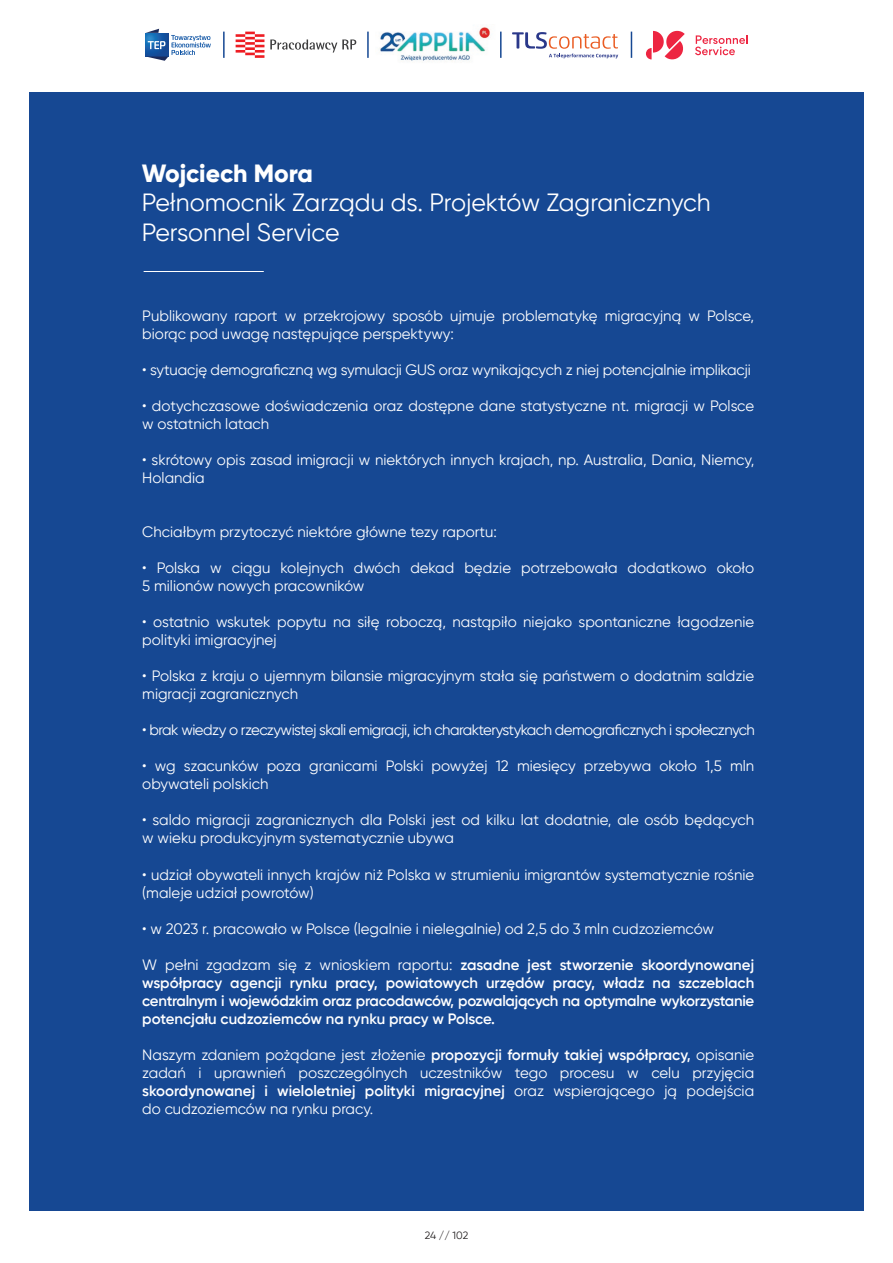
<style>
.page{position:relative;width:893px;height:1263px;background:#fff}
.page>*{position:absolute;margin:0;border:0;box-sizing:border-box;transform-origin:0 0}
.t1{font:24.9px/29.8px "Gilroy";color:#fff}
.t2{font:800 24.9px "Gilroy";letter-spacing:-.005em;color:#fff}
.t3{font:15px/18px "Gilroy";color:#fff}
.t4{font:600 15px/18px "Gilroy";color:#fff;text-align:justify}
.t5{font:15px "Gilroy";letter-spacing:-.035em;color:#fff}
.t6{font:10.5px "Gilroy";color:#231f20}
.s1{font-weight:400}
.s2{font-weight:600}
</style>
<div class="page">
<div style="left:29px;top:92px;width:835px;height:1119px;background:#164893"></div>
<hr style="left:144px;top:271px;width:120px;height:1px;background:#fff">
<hr style="left:223px;top:32px;width:2px;height:26px;background:#164893">
<hr style="left:367px;top:32px;width:2px;height:26px;background:#164893">
<hr style="left:500px;top:32px;width:2px;height:26px;background:#164893">
<svg style="left:631px;top:32px;width:1px;height:26px"></svg>
<svg style="left:236px;top:32px;width:28px;height:26px"></svg>
<svg style="left:270px;top:39px;width:86px;height:14px"></svg>
<svg style="left:145px;top:33px;width:1px;height:23px"></svg>
<svg style="left:146px;top:29px;width:65px;height:32px"></svg>
<svg style="left:695px;top:35px;width:53px;height:20px"></svg>
<svg style="left:646px;top:31px;width:39px;height:28px"></svg>
<svg style="left:512px;top:32px;width:106px;height:26px"></svg>
<img style="left:380px;top:27px;width:110px;height:34px">
<h1 class="t2" style="left:142px;top:157px;width:173px">Wojciech Mora</h1>
<h1 class="t1" style="left:142px;top:188px;width:570px">Pełnomocnik Zarządu ds. Projektów Zagranicznych<br>Personnel Service</h1>
<p class="t3" style="left:142px;top:307px;width:613px">Publikowany raport w przekrojowy sposób ujmuje problematykę migracyjną w Polsce, biorąc pod uwagę następujące perspektywy:</p>
<p class="t3" style="left:142px;top:361px;width:610px">• sytuację demograficzną wg symulacji GUS oraz wynikających z niej potencjalnie implikacji</p>
<p class="t3" style="left:142px;top:397px;width:613px">• dotychczasowe doświadczenia oraz dostępne dane statystyczne nt. migracji w Polsce w ostatnich latach</p>
<p class="t3" style="left:142px;top:451px;width:613px">• skrótowy opis zasad imigracji w niektórych innych krajach, np. Australia, Dania, Niemcy,<br>Holandia</p>
<p class="t3" style="left:142px;top:523px;width:356px">Chciałbym przytoczyć niektóre główne tezy raportu:</p>
<p class="t3" style="left:142px;top:559px;width:613px">• Polska w ciągu kolejnych dwóch dekad będzie potrzebowała dodatkowo około<br>5 milionów nowych pracowników</p>
<p class="t3" style="left:142px;top:613px;width:613px">• ostatnio wskutek popytu na siłę roboczą, nastąpiło niejako spontaniczne łagodzenie polityki imigracyjnej</p>
<p class="t3" style="left:142px;top:667px;width:613px">• Polska z kraju o ujemnym bilansie migracyjnym stała się państwem o dodatnim saldzie migracji zagranicznych</p>
<p class="t5" style="left:142px;top:721px;width:614px">• brak wiedzy o rzeczywistej skali emigracji, ich charakterystykach demograficznych i społecznych</p>
<p class="t3" style="left:142px;top:757px;width:613px">• wg szacunków poza granicami Polski powyżej 12 miesięcy przebywa około 1,5 mln obywateli polskich</p>
<p class="t3" style="left:142px;top:811px;width:613px">• saldo migracji zagranicznych dla Polski jest od kilku lat dodatnie, ale osób będących w wieku produkcyjnym systematycznie ubywa</p>
<p class="t3" style="left:142px;top:865px;width:613px">• udział obywateli innych krajów niż Polska w strumieniu imigrantów systematycznie rośnie (maleje udział powrotów)</p>
<p class="t3" style="left:142px;top:919px;width:573px">• w 2023 r. pracowało w Polsce (legalnie i nielegalnie) od 2,5 do 3 mln cudzoziemców</p>
<p class="t4" style="left:142px;top:955px;width:613px"><span class="s1">W pełni zgadzam się z wnioskiem raportu:</span> zasadne jest stworzenie skoordynowanej współpracy agencji rynku pracy, powiatowych urzędów pracy, władz na szczeblach centralnym i wojewódzkim oraz pracodawców, pozwalających na optymalne wykorzystanie potencjału cudzoziemców na rynku pracy w Polsce.</p>
<p class="t3" style="left:142px;top:1045px;width:613px;text-align:justify">Naszym zdaniem pożądane jest złożenie <span class="s2">propozycji formuły takiej współpracy,</span> opisanie zadań i uprawnień poszczególnych uczestników tego procesu w celu przyjęcia <span class="s2">skoordynowanej i wieloletniej polityki migracyjnej</span> oraz wspierającego ją podejścia do cudzoziemców na rynku pracy.</p>
<p class="t6" style="left:425px;top:1229px;width:45px">24 // 102</p>
</div>
